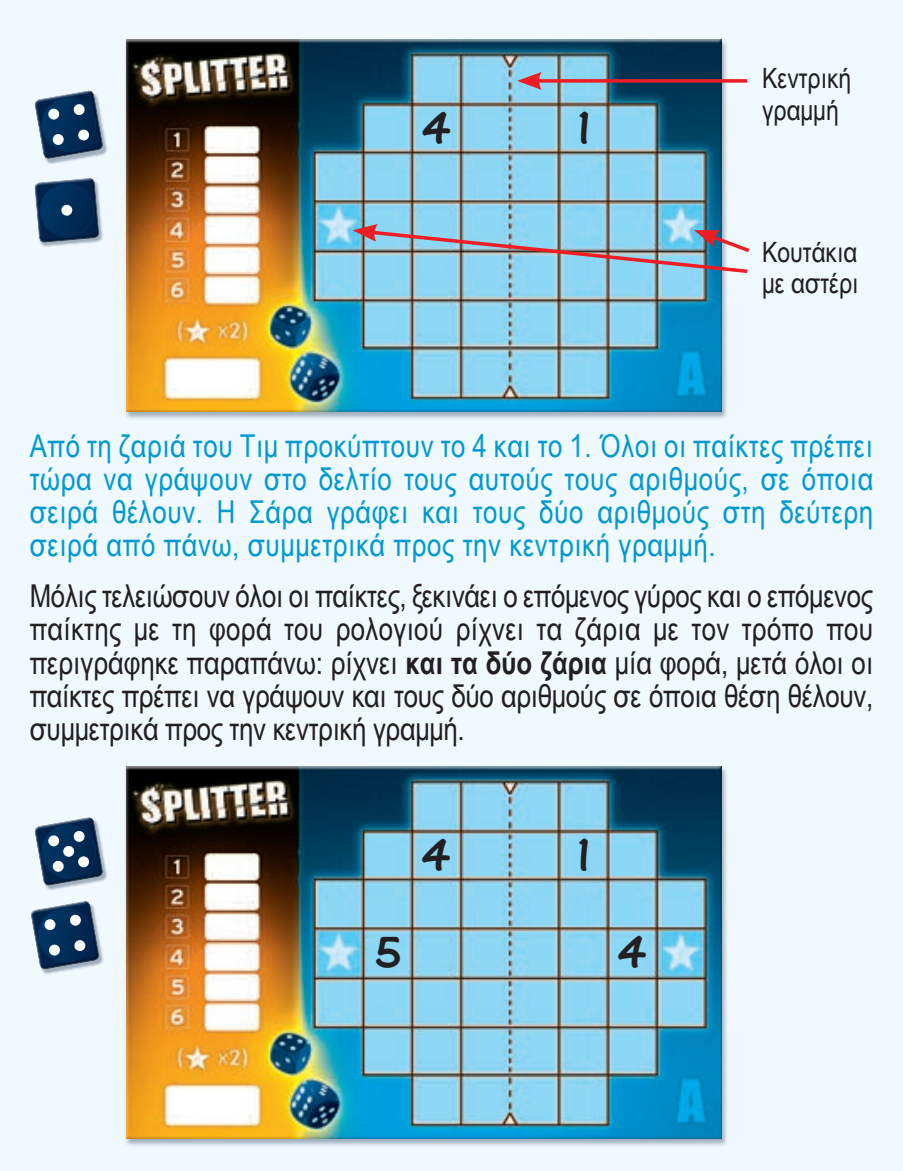
<style>
.page{position:relative;width:903px;height:1171px;background:#f0f9fd}
.page>*{position:absolute;margin:0;border:0;box-sizing:border-box;transform-origin:0 0}
.t1{font:49px "One Stroke Script Plain";color:#231f20}
.t2{font:31.5px/33.2px "Arial Narrow";letter-spacing:-.01em;color:#231f20;text-align:justify}
.t3{font:31.5px/33.2px "Arial Narrow";letter-spacing:.02em;color:#0099d1;text-align:justify}
.t4{font:28px "Arial Narrow";color:#231f20}
.s1{font-weight:700}
</style>
<div class="page">
<div style="left:124px;top:39px;width:605px;height:382px;background:#51657e;opacity:.5"></div>
<div style="left:124px;top:39px;width:600px;height:376px;background:#231f20;opacity:.25"></div>
<div style="left:124px;top:766px;width:605px;height:382px;background:#51657e;opacity:.5"></div>
<div style="left:124px;top:766px;width:600px;height:375px;background:#231f20;opacity:.25"></div>
<svg style="left:34px;top:178px;width:68px;height:69px"></svg>
<svg style="left:61px;top:204px;width:12px;height:12px"></svg>
<svg style="left:34px;top:90px;width:73px;height:73px"></svg>
<svg style="left:48px;top:108px;width:12px;height:12px"></svg>
<div style="left:52px;top:134px;width:12px;height:11px;background:#fff;border-radius:50%"></div>
<div style="left:73px;top:104px;width:12px;height:11px;background:#fff;border-radius:50%"></div>
<svg style="left:78px;top:129px;width:12px;height:12px"></svg>
<svg style="left:31px;top:901px;width:72px;height:72px"></svg>
<div style="left:44px;top:919px;width:12px;height:11px;background:#fff;border-radius:50%"></div>
<div style="left:49px;top:944px;width:11px;height:12px;background:#fff;border-radius:50%"></div>
<div style="left:70px;top:914px;width:11px;height:12px;background:#fff;border-radius:50%"></div>
<svg style="left:74px;top:939px;width:12px;height:12px"></svg>
<svg style="left:34px;top:817px;width:73px;height:72px"></svg>
<svg style="left:48px;top:835px;width:12px;height:12px"></svg>
<svg style="left:52px;top:860px;width:12px;height:12px"></svg>
<svg style="left:73px;top:830px;width:12px;height:12px"></svg>
<svg style="left:63px;top:845px;width:12px;height:12px"></svg>
<svg style="left:78px;top:856px;width:12px;height:12px"></svg>
<svg style="left:541px;top:79px;width:206px;height:4px"></svg>
<svg style="left:517px;top:72px;width:24px;height:18px"></svg>
<svg style="left:352px;top:224px;width:398px;height:51px"></svg>
<p class="t1" style="left:422px;top:99px;width:31px">4</p>
<p class="t1" style="left:578px;top:99px;width:13px">1</p>
<p class="t4" style="left:762px;top:58px;width:91px">Κεντρική</p>
<p class="t4" style="left:762px;top:89px;width:78px">γραμμή</p>
<p class="t4" style="left:762px;top:231px;width:97px">Κουτάκια</p>
<p class="t4" style="left:762px;top:263px;width:98px">με αστέρι</p>
<p class="t3" style="left:30px;top:428px;width:845px">Από τη ζαριά του Τιμ προκύπτουν το 4 και το 1. Όλοι οι παίκτες πρέπει τώρα να γράψουν στο δελτίο τους αυτούς τους αριθμούς, σε όποια σειρά θέλουν. Η Σάρα γράφει και τους δύο αριθμούς στη δεύτερη σειρά από πάνω, συμμετρικά προς την κεντρική γραμμή.</p>
<p class="t2" style="left:30px;top:578px;width:845px">Μόλις τελειώσουν όλοι οι παίκτες, ξεκινάει ο επόμενος γύρος και ο επόμενος παίκτης με τη φορά του ρολογιού ρίχνει τα ζάρια με τον τρόπο που περιγράφηκε παραπάνω: ρίχνει <span class="s1">και τα δύο ζάρια</span> μία φορά, μετά όλοι οι παίκτες πρέπει να γράψουν και τους δύο αριθμούς σε όποια θέση θέλουν,</p>
<p class="t2" style="left:30px;top:711px;width:436px">συμμετρικά προς την κεντρική γραμμή.</p>
<p class="t1" style="left:422px;top:825px;width:31px">4</p>
<p class="t1" style="left:578px;top:825px;width:13px">1</p>
<p class="t1" style="left:376px;top:922px;width:27px">5</p>
<p class="t1" style="left:618px;top:922px;width:31px">4</p>
</div>
